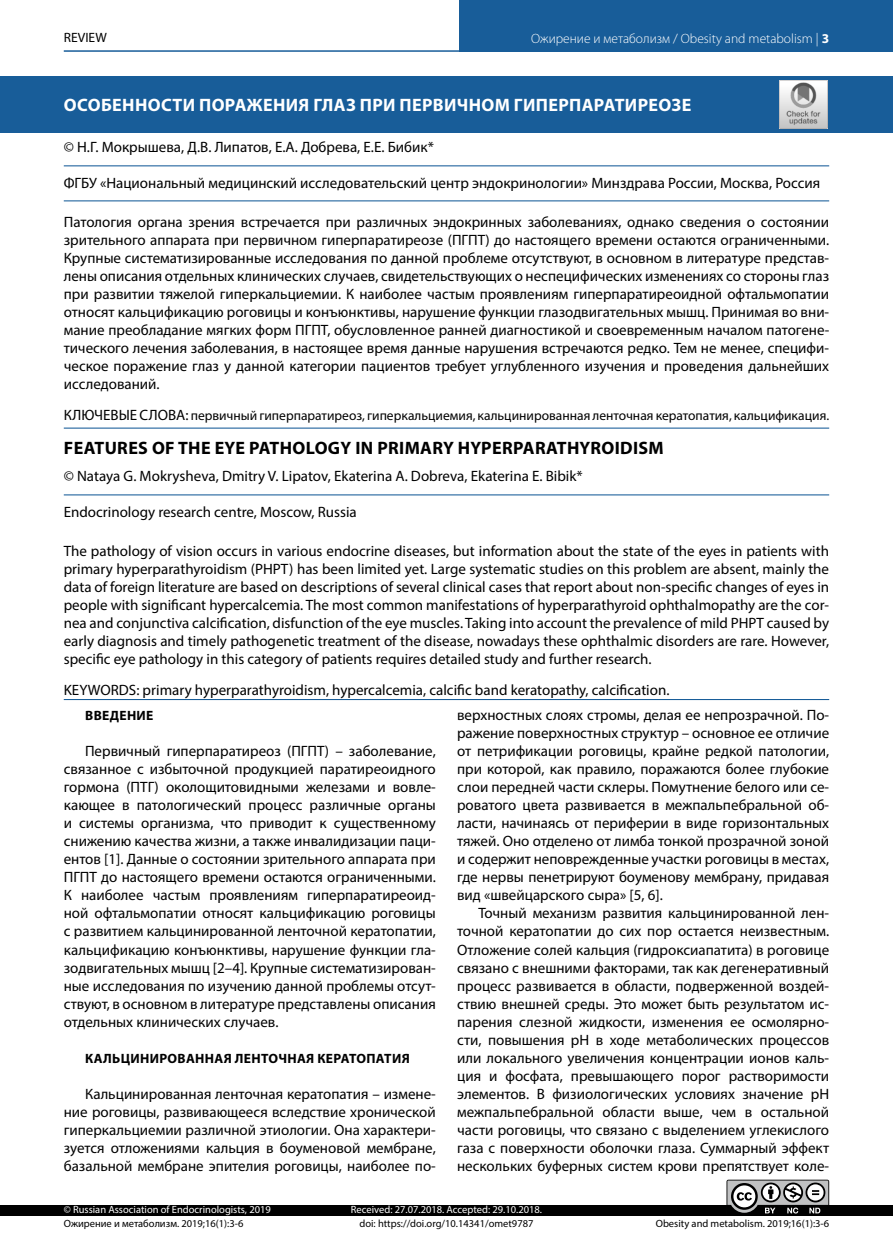
<style>
.page{position:relative;width:893px;height:1255px;background:#fff}
.page>*{position:absolute;margin:0;border:0;box-sizing:border-box;transform-origin:0 0}
.t1{font:700 18px "Myriad Pro";letter-spacing:.02em;color:#000}
.t2{font:700 18px "Myriad Pro";letter-spacing:.02em;color:#fff}
.t3{font:15px/18px "Myriad Pro";color:#000;text-align:justify}
.t4{font:13.5px "Myriad Pro";color:#000}
.t5{font:700 13.5px "Myriad Pro";letter-spacing:.025em;color:#000}
.t6{font:300 13.5px "Myriad Pro";color:#fff}
.t7{font:10.5px "Myriad Pro";color:#000}
.t8{font:10.5px "Myriad Pro";color:#fff}
.s1{font-weight:700}
.s2{font-size:15px}
</style>
<div class="page">
<hr style="left:64px;top:50px;width:829px;height:2px;background:#185d99">
<div style="left:459px;top:0;width:434px;height:51px;background:#185d99"></div>
<div style="left:0;top:77px;width:893px;height:56px;background:#185d99"></div>
<hr style="left:64px;top:165px;width:765px;height:1px;background:#185d99">
<hr style="left:64px;top:200px;width:765px;height:1px;background:#185d99">
<hr style="left:64px;top:427px;width:765px;height:1px;background:#185d99">
<hr style="left:64px;top:494px;width:765px;height:1px;background:#185d99">
<hr style="left:64px;top:699px;width:765px;height:1px;background:#185d99">
<div style="left:0;top:1204px;width:893px;height:11px;background:#000"></div>
<svg style="left:726px;top:1179px;width:103px;height:35px"></svg>
<img style="left:779px;top:80px;width:48px;height:48px">
<p class="t4" style="left:64px;top:29px;width:44px">REVIEW</p>
<p class="t6" style="left:531px;top:31px;width:300px">Ожирение и метаболизм / Obesity and metabolism | <span class="s1">3</span></p>
<p class="t2" style="left:64px;top:93px;width:629px">ОСОБЕННОСТИ ПОРАЖЕНИЯ ГЛАЗ ПРИ ПЕРВИЧНОМ ГИПЕРПАРАТИРЕОЗЕ</p>
<p class="t3" style="left:64px;top:137px;width:372px">© Н.Г. Мокрышева, Д.В. Липатов, Е.А. Добрева, Е.Е. Бибик*</p>
<p class="t3" style="left:64px;top:173px;width:758px">ФГБУ «Национальный медицинский исследовательский центр эндокринологии» Минздрава России, Москва, Россия</p>
<p class="t3" style="left:64px;top:213px;width:767px">Патология органа зрения встречается при различных эндокринных заболеваниях, однако сведения о состоянии зрительного аппарата при первичном гиперпаратиреозе (ПГПТ) до настоящего времени остаются ограниченными.<br>Крупные систематизированные исследования по данной проблеме отсутствуют, в основном в литературе представ&shy;лены описания отдельных клинических случаев, свидетельствующих о неспецифических изменениях со стороны глаз при развитии тяжелой гиперкальциемии. К наиболее частым проявлениям гиперпаратиреоидной офтальмопатии относят кальцификацию роговицы и конъюнктивы, нарушение функции глазодвигательных мышц. Принимая во вни&shy;мание преобладание мягких форм ПГПТ, обусловленное ранней диагностикой и своевременным началом патогене&shy;тического лечения заболевания, в настоящее время данные нарушения встречаются редко. Тем не менее, специфи&shy;ческое поражение глаз у данной категории пациентов требует углубленного изучения и проведения дальнейших исследований.</p>
<p class="t4" style="left:64px;top:407px;width:767px"><span class="s2">КЛЮЧЕВЫЕ СЛОВА:</span> первичный гиперпаратиреоз, гиперкальциемия, кальцинированная ленточная кератопатия, кальцификация.</p>
<p class="t1" style="left:64px;top:436px;width:601px">FEATURES OF THE EYE PATHOLOGY IN PRIMARY HYPERPARATHYROIDISM</p>
<p class="t3" style="left:64px;top:466px;width:520px">© Nataya G. Mokrysheva, Dmitry V. Lipatov, Ekaterina A. Dobreva, Ekaterina E. Bibik*</p>
<p class="t3" style="left:64px;top:502px;width:295px">Endocrinology research centre, Moscow, Russia</p>
<p class="t3" style="left:64px;top:541px;width:767px">The pathology of vision occurs in various endocrine diseases, but information about the state of the eyes in patients with primary hyperparathyroidism (PHPT) has been limited yet. Large systematic studies on this problem are absent, mainly the data of foreign literature are based on descriptions of several clinical cases that report about non-specific changes of eyes in people with significant hypercalcemia. The most common manifestations of hyperparathyroid ophthalmopathy are the cor&shy;nea and conjunctiva calcification, disfunction of the eye muscles. Taking into account the prevalence of mild PHPT caused by early diagnosis and timely pathogenetic treatment of the disease, nowadays these ophthalmic disorders are rare. However, specific eye pathology in this category of patients requires detailed study and further research.</p>
<p class="t3" style="left:64px;top:680px;width:607px">KEYWORDS: primary hyperparathyroidism, hypercalcemia, calcific band keratopathy, calcification.</p>
<p class="t5" style="left:85px;top:707px;width:70px">ВВЕДЕНИЕ</p>
<p class="t3" style="left:64px;top:742px;width:374px;text-indent:21px">Первичный гиперпаратиреоз (ПГПТ) – заболевание, связанное с избыточной продукцией паратиреоидного гормона (ПТГ) околощитовидными железами и вовле&shy;кающее в патологический процесс различные органы и системы организма, что приводит к существенному снижению качества жизни, а также инвалидизации паци&shy;ентов [1]. Данные о состоянии зрительного аппарата при ПГПТ до настоящего времени остаются ограниченными.<br>К наиболее частым проявлениям гиперпаратиреоид&shy;ной офтальмопатии относят кальцификацию роговицы с развитием кальцинированной ленточной кератопатии, кальцификацию конъюнктивы, нарушение функции гла&shy;зодвигательных мышц [2–4]. Крупные систематизирован&shy;ные исследования по изучению данной проблемы отсут&shy;ствуют, в основном в литературе представлены описания отдельных клинических случаев.</p>
<p class="t5" style="left:85px;top:1049px;width:326px">КАЛЬЦИНИРОВАННАЯ ЛЕНТОЧНАЯ КЕРАТОПАТИЯ</p>
<p class="t3" style="left:64px;top:1084px;width:374px;text-indent:21px">Кальцинированная ленточная кератопатия – измене&shy;ние роговицы, развивающееся вследствие хронической гиперкальциемии различной этиологии. Она характери&shy;зуется отложениями кальция в боуменовой мембране, базальной мембране эпителия роговицы, наиболее по-</p>
<p class="t3" style="left:457px;top:706px;width:374px">верхностных слоях стромы, делая ее непрозрачной. По&shy;ражение поверхностных структур – основное ее отличие от петрификации роговицы, крайне редкой патологии, при которой, как правило, поражаются более глубокие слои передней части склеры. Помутнение белого или се&shy;роватого цвета развивается в межпальпебральной об&shy;ласти, начинаясь от периферии в виде горизонтальных тяжей. Оно отделено от лимба тонкой прозрачной зоной и содержит неповрежденные участки роговицы в местах, где нервы пенетрируют боуменову мембрану, придавая вид «швейцарского сыра» [5, 6].</p>
<p class="t3" style="left:457px;top:904px;width:374px;text-indent:21px">Точный механизм развития кальцинированной лен&shy;точной кератопатии до сих пор остается неизвестным.<br>Отложение солей кальция (гидроксиапатита) в роговице связано с внешними факторами, так как дегенеративный процесс развивается в области, подверженной воздей&shy;ствию внешней среды. Это может быть результатом ис&shy;парения слезной жидкости, изменения ее осмолярно&shy;сти, повышения рН в ходе метаболических процессов или локального увеличения концентрации ионов каль&shy;ция и фосфата, превышающего порог растворимости элементов. В физиологических условиях значение рН межпальпебральной области выше, чем в остальной части роговицы, что связано с выделением углекислого газа с поверхности оболочки глаза. Суммарный эффект нескольких буферных систем крови препятствует коле-</p>
<p class="t8" style="left:64px;top:1203px;width:209px">© Russian Association of Endocrinologists, 2019</p>
<p class="t8" style="left:351px;top:1203px;width:193px">Received: 27.07.2018. Accepted: 29.10.2018.</p>
<p class="t7" style="left:64px;top:1216px;width:181px">Ожирение и метаболизм. 2019;16(1):3-6</p>
<p class="t7" style="left:359px;top:1216px;width:175px">doi: https://doi.org/10.14341/omet9787</p>
<p class="t7" style="left:656px;top:1216px;width:175px">Obesity and metabolism. 2019;16(1):3-6</p>
</div>
